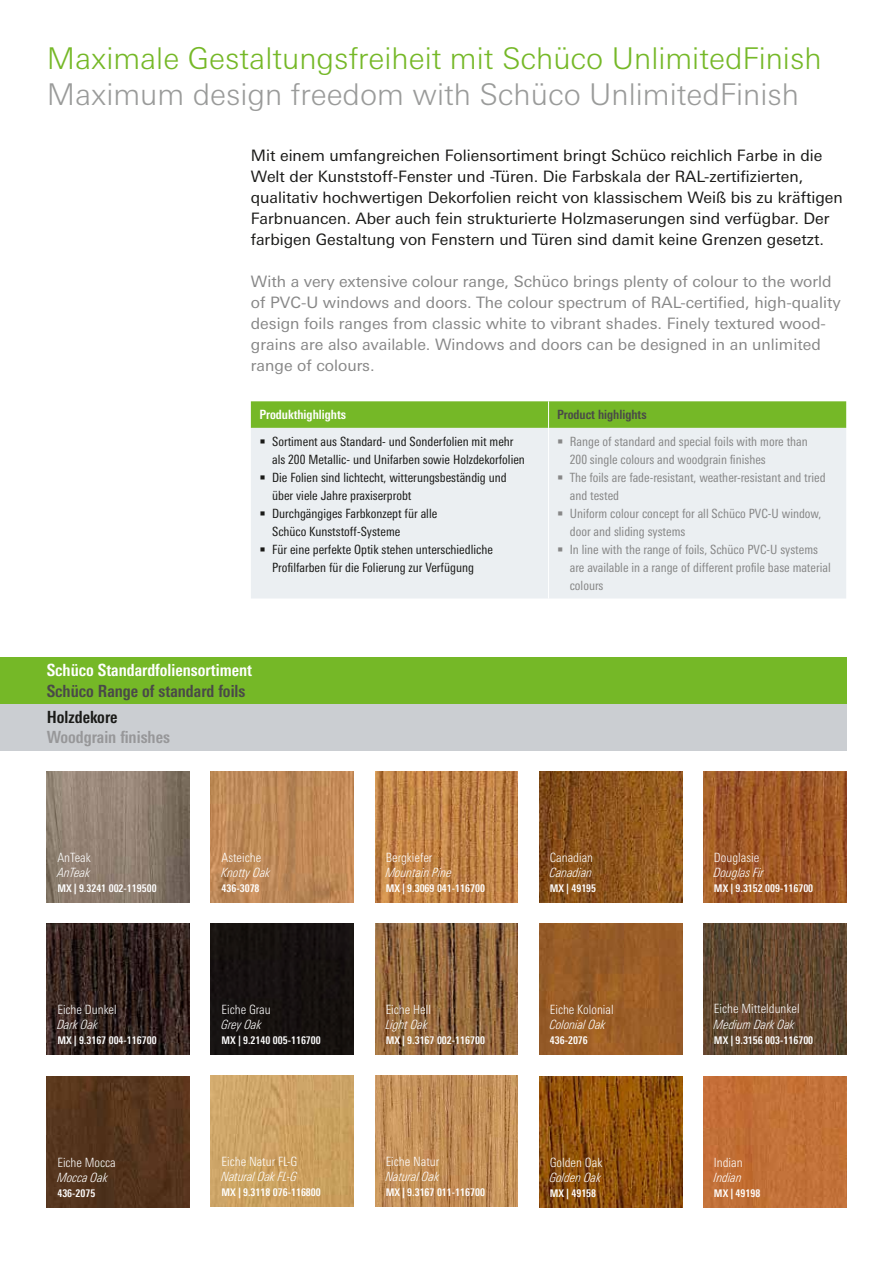
<style>
.page{position:relative;width:893px;height:1263px;background:#fff}
.page>*{position:absolute;margin:0;border:0;box-sizing:border-box;transform-origin:0 0}
.t1{font:300 30px "Univers For Schueco 330";color:#75b827}
.t2{font:300 30px "Univers For Schueco 330";color:#9a9b9a}
.t3{font:16.8px "Univers For Schueco 620 Cd Bd";color:#fff}
.t4{font:16.8px "Univers For Schueco 620 Cd Bd";color:#494948}
.t5{font:16.8px "Univers For Schueco 620 Cd Bd";color:#979799}
.t6{font:16.8px "Univers For Schueco 620 Cd Bd";color:#1a1a18}
.t7{font:15.75px/21px "Univers For Schueco 430 Reg";color:#1a1a18}
.t8{font:15.75px/21px "Univers For Schueco 430 Reg";color:#878787}
.t9{font:12.75px/18px "Univers For Schueco 420 Cd Rg";color:#878787}
.t10{font:12.75px/18px "Univers For Schueco 420 Cd Rg";color:#1a1a18}
.t11{font:12.75px "Univers For Schueco 320 Cd Lt";color:#fff}
.t12{font:italic 300 condensed 12.75px "Univers Next Pro";color:#fff}
.t13{font:12.75px "Univers For Schueco 620 Cd Bd";color:#fff}
.t14{font:12.75px "Univers For Schueco 620 Cd Bd";color:#494948}
.t15{font:10.5px "Univers For Schueco 620 Cd Bd";color:#fff}
</style>
<div class="page">
<div style="left:0;top:657px;width:846px;height:47px;background:#75b827"></div>
<div style="left:0;top:704px;width:846px;height:46px;background:#cbced2"></div>
<img style="left:211px;top:772px;width:143px;height:130px">
<img style="left:47px;top:772px;width:143px;height:130px">
<img style="left:375px;top:772px;width:143px;height:130px">
<img style="left:539px;top:772px;width:143px;height:130px">
<img style="left:703px;top:772px;width:143px;height:130px">
<img style="left:47px;top:924px;width:143px;height:131px">
<img style="left:375px;top:924px;width:143px;height:131px">
<div style="left:211px;top:924px;width:143px;height:131px;background:#161110"></div>
<img style="left:539px;top:924px;width:143px;height:131px">
<img style="left:703px;top:924px;width:143px;height:131px">
<img style="left:211px;top:1076px;width:143px;height:131px">
<img style="left:47px;top:1077px;width:143px;height:131px">
<img style="left:375px;top:1076px;width:143px;height:131px">
<img style="left:703px;top:1077px;width:143px;height:131px">
<img style="left:539px;top:1077px;width:143px;height:131px">
<div style="left:251px;top:428px;width:595px;height:170px;background:#ebeff2"></div>
<svg style="left:251px;top:401px;width:595px;height:27px;background:#77b92b"></svg>
<hr style="left:548px;top:428px;width:1px;height:170px;background:#fff">
<h1 class="t1" style="left:47px;top:41px;width:776px">Maximale Gestaltungsfreiheit mit Schüco UnlimitedFinish</h1>
<h1 class="t2" style="left:47px;top:77px;width:754px">Maximum design freedom with Schüco UnlimitedFinish</h1>
<p class="t7" style="left:251px;top:145px;width:593px">Mit einem umfangreichen Foliensortiment bringt Schüco reichlich Farbe in die Welt der Kunststoff-Fenster und -Türen. Die Farbskala der RAL-zertifizierten, qualitativ hochwertigen Dekorfolien reicht von klassischem Weiß bis zu kräftigen Farbnuancen. Aber auch fein strukturierte Holzmaserungen sind verfügbar. Der farbigen Gestaltung von Fenstern und Türen sind damit keine Grenzen gesetzt.</p>
<p class="t8" style="left:251px;top:271px;width:592px">With a very extensive colour range, Schüco brings plenty of colour to the world of PVC-U windows and doors. The colour spectrum of RAL-certified, high-quality design foils ranges from classic white to vibrant shades. Finely textured wood&shy;grains are also available. Windows and doors can be designed in an unlimited range of colours.</p>
<p class="t13" style="left:259px;top:407px;width:88px">Produkthighlights</p>
<p class="t14" style="left:557px;top:407px;width:91px">Product highlights</p>
<p class="t10" style="left:272px;top:432px;width:254px;text-indent:-13px">• Sortiment aus Standard- und Sonderfolien mit mehr als 200 Metallic- und Unifarben sowie Holzdekorfolien</p>
<p class="t10" style="left:272px;top:468px;width:236px;text-indent:-13px">• Die Folien sind lichtecht, witterungsbeständig und über viele Jahre praxiserprobt</p>
<p class="t10" style="left:272px;top:504px;width:167px;text-indent:-13px">• Durchgängiges Farbkonzept für alle<br>Schüco Kunststoff-Systeme</p>
<p class="t10" style="left:259px;top:540px;width:235px;text-align:center">• Für eine perfekte Optik stehen unterschiedliche<br>Profilfarben für die Folierung zur Verfügung</p>
<p class="t9" style="left:570px;top:432px;width:240px;text-indent:-13px">• Range of standard and special foils with more than<br>200 single colours and woodgrain finishes</p>
<p class="t9" style="left:570px;top:468px;width:257px;text-indent:-13px">• The foils are fade-resistant, weather-resistant and tried and tested</p>
<p class="t9" style="left:570px;top:504px;width:253px;text-indent:-13px">• Uniform colour concept for all Schüco PVC-U window, door and sliding systems</p>
<p class="t9" style="left:570px;top:540px;width:262px;text-indent:-13px">• In line with the range of foils, Schüco PVC-U systems are available in a range of different profile base material colours</p>
<p class="t3" style="left:47px;top:660px;width:207px">Schüco Standardfoliensortiment</p>
<p class="t4" style="left:47px;top:681px;width:200px">Schüco Range of standard foils</p>
<p class="t6" style="left:47px;top:707px;width:72px">Holzdekore</p>
<p class="t5" style="left:47px;top:727px;width:125px">Woodgrain finishes</p>
<p class="t11" style="left:57px;top:850px;width:35px">AnTeak</p>
<p class="t12" style="left:57px;top:865px;width:34px">AnTeak</p>
<p class="t15" style="left:57px;top:882px;width:101px">MX | 9.3241 002-119500</p>
<p class="t11" style="left:57px;top:1002px;width:61px">Eiche Dunkel</p>
<p class="t12" style="left:57px;top:1017px;width:42px">Dark Oak</p>
<p class="t15" style="left:57px;top:1034px;width:101px">MX | 9.3167 004-116700</p>
<p class="t11" style="left:57px;top:1155px;width:60px">Eiche Mocca</p>
<p class="t12" style="left:57px;top:1170px;width:52px">Mocca Oak</p>
<p class="t15" style="left:57px;top:1187px;width:40px">436-2075</p>
<p class="t11" style="left:222px;top:850px;width:41px">Asteiche</p>
<p class="t12" style="left:222px;top:865px;width:50px">Knotty Oak</p>
<p class="t15" style="left:222px;top:882px;width:40px">436-3078</p>
<p class="t11" style="left:222px;top:1002px;width:51px">Eiche Grau</p>
<p class="t12" style="left:222px;top:1017px;width:42px">Grey Oak</p>
<p class="t15" style="left:222px;top:1034px;width:101px">MX | 9.2140 005-116700</p>
<p class="t11" style="left:222px;top:1154px;width:77px">Eiche Natur FL-G</p>
<p class="t12" style="left:222px;top:1169px;width:77px">Natural Oak FL-G</p>
<p class="t15" style="left:222px;top:1186px;width:101px">MX | 9.3118 076-116800</p>
<p class="t11" style="left:386px;top:850px;width:48px">Bergkiefer</p>
<p class="t12" style="left:386px;top:865px;width:68px">Mountain Pine</p>
<p class="t15" style="left:386px;top:882px;width:101px">MX | 9.3069 041-116700</p>
<p class="t11" style="left:386px;top:1002px;width:47px">Eiche Hell</p>
<p class="t12" style="left:386px;top:1017px;width:44px">Light Oak</p>
<p class="t15" style="left:386px;top:1034px;width:101px">MX | 9.3167 002-116700</p>
<p class="t11" style="left:386px;top:1154px;width:55px">Eiche Natur</p>
<p class="t12" style="left:386px;top:1169px;width:55px">Natural Oak</p>
<p class="t15" style="left:386px;top:1186px;width:101px">MX | 9.3167 011-116700</p>
<p class="t11" style="left:550px;top:850px;width:45px">Canadian</p>
<p class="t12" style="left:550px;top:865px;width:44px">Canadian</p>
<p class="t15" style="left:550px;top:882px;width:48px">MX | 49195</p>
<p class="t11" style="left:550px;top:1002px;width:65px">Eiche Kolonial</p>
<p class="t12" style="left:550px;top:1017px;width:57px">Colonial Oak</p>
<p class="t15" style="left:550px;top:1034px;width:40px">436-2076</p>
<p class="t11" style="left:550px;top:1155px;width:54px">Golden Oak</p>
<p class="t12" style="left:550px;top:1170px;width:53px">Golden Oak</p>
<p class="t15" style="left:550px;top:1187px;width:48px">MX | 49158</p>
<p class="t11" style="left:714px;top:850px;width:47px">Douglasie</p>
<p class="t12" style="left:714px;top:865px;width:52px">Douglas Fir</p>
<p class="t15" style="left:714px;top:882px;width:101px">MX | 9.3152 009-116700</p>
<p class="t11" style="left:714px;top:1001px;width:87px">Eiche Mitteldunkel</p>
<p class="t12" style="left:714px;top:1017px;width:82px">Medium Dark Oak</p>
<p class="t15" style="left:714px;top:1034px;width:101px">MX | 9.3156 003-116700</p>
<p class="t11" style="left:714px;top:1155px;width:30px">Indian</p>
<p class="t12" style="left:714px;top:1170px;width:29px">Indian</p>
<p class="t15" style="left:714px;top:1187px;width:48px">MX | 49198</p>
</div>
